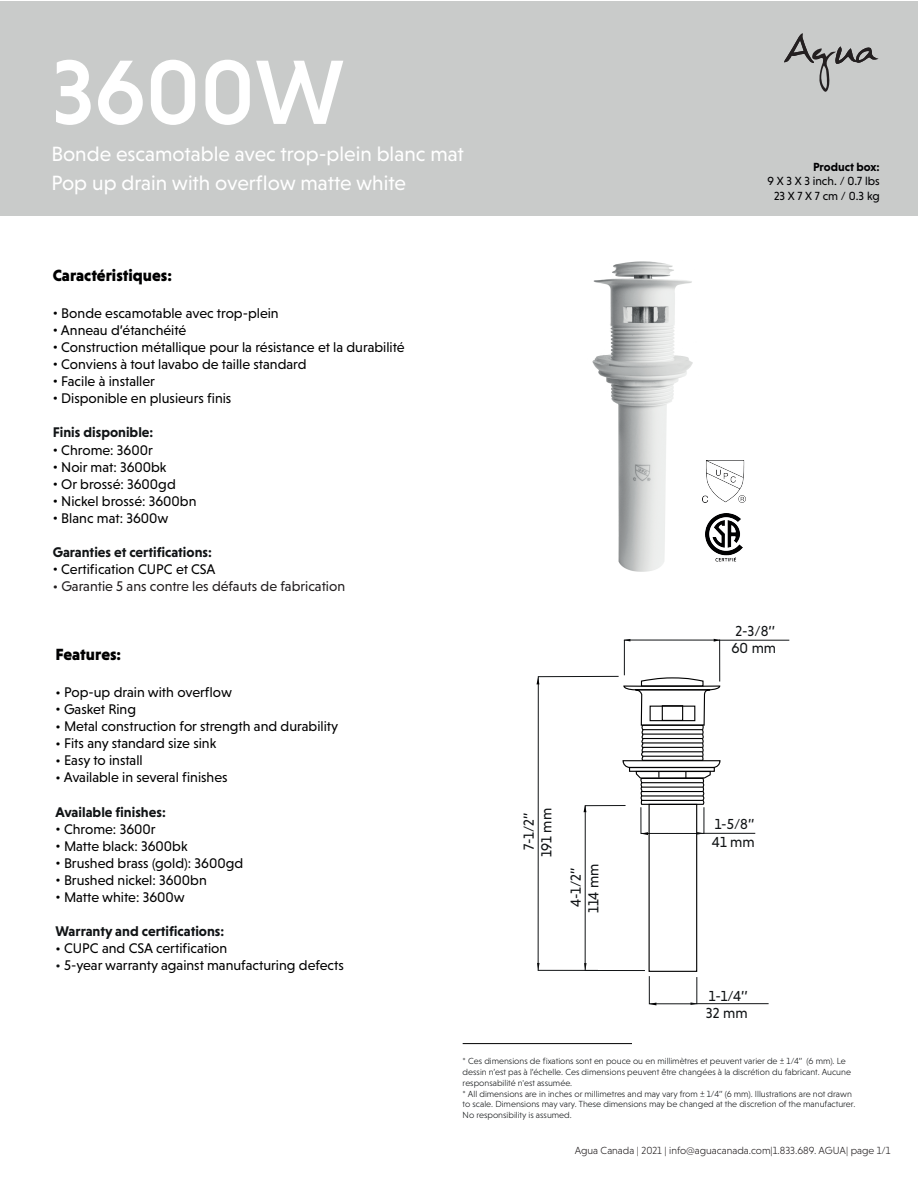
<style>
.page{position:relative;width:918px;height:1188px;background:#fff}
.page>*{position:absolute;margin:0;border:0;box-sizing:border-box;transform-origin:0 0}
.t1{font:500 93px "Niveau Grotesk";color:#fff}
.t2{font:21px/29.2px "Niveau Grotesk";color:#fff}
.t3{font:900 16.5px "Niveau Grotesk";color:#000001}
.t4{font:14.85px/16.8px "Niveau Grotesk";color:#111416}
.t5{font:14.25px "Niveau Grotesk";color:#000001}
.t6{font:700 14.25px "Niveau Grotesk";color:#111416}
.t7{font:14.25px "Niveau Grotesk";color:#231f20}
.t8{font:12px/14.4px "Niveau Grotesk";color:#000002;text-align:center}
.t9{font:700 12px "Niveau Grotesk";color:#000002}
.t10{font:300 10.5px "Niveau Grotesk";color:#231f20}
.t11{font:300 9px/10.8px "Niveau Grotesk";color:#111416}
.s1{color:#111416}
</style>
<div class="page">
<img style="left:592px;top:261px;width:154px;height:311px">
<div style="left:0;top:1px;width:918px;height:215px;background:#c9cbca"></div>
<svg style="left:784px;top:33px;width:94px;height:59px"></svg>
<hr style="left:463px;top:1043px;width:169px;height:1px;background:#000001">
<img style="left:702px;top:461px;width:43px;height:41px">
<img style="left:706px;top:514px;width:36px;height:49px">
<hr style="left:703px;top:833px;width:52px;height:1px;background:#111416">
<hr style="left:719px;top:640px;width:70px;height:1px;background:#111416">
<hr style="left:697px;top:1003px;width:72px;height:1px;background:#111416">
<svg style="left:537px;top:639px;width:186px;height:366px"></svg>
<h1 class="t1" style="left:51px;top:39px;width:295px">3600W</h1>
<h2 class="t2" style="left:51px;top:139px;width:414px">Bonde escamotable avec trop-plein blanc mat<br>Pop up drain with overflow matte white</h2>
<p class="t3" style="left:53px;top:266px;width:121px">Caractéristiques:</p>
<p class="t5" style="left:53px;top:305px;width:228px">• Bonde escamotable avec trop-plein</p>
<p class="t5" style="left:53px;top:322px;width:135px">• Anneau d’étanchéité</p>
<p class="t5" style="left:53px;top:339px;width:353px">• Construction métallique pour la résistance et la durabilité</p>
<p class="t5" style="left:53px;top:356px;width:255px">• Conviens à tout lavabo de taille standard</p>
<p class="t5" style="left:53px;top:373px;width:104px">• Facile à installer</p>
<p class="t5" style="left:53px;top:390px;width:180px">• Disponible en plusieurs finis</p>
<p class="t6" style="left:53px;top:424px;width:102px">Finis disponible:</p>
<p class="t5" style="left:53px;top:442px;width:102px">• Chrome: 3600r</p>
<p class="t5" style="left:53px;top:459px;width:115px">• Noir mat: 3600bk</p>
<p class="t5" style="left:53px;top:476px;width:125px">• Or brossé: 3600gd</p>
<p class="t5" style="left:53px;top:493px;width:145px">• Nickel brossé: 3600bn</p>
<p class="t5" style="left:53px;top:510px;width:117px">• Blanc mat: 3600w</p>
<p class="t6" style="left:53px;top:544px;width:161px">Garanties et certifications:</p>
<p class="t5" style="left:53px;top:561px;width:164px">• Certification CUPC et CSA</p>
<p class="t7" style="left:53px;top:578px;width:294px">• Garantie 5 ans contre les défauts de fabrication</p>
<p class="t3" style="left:55px;top:645px;width:67px">Features:</p>
<p class="t5" style="left:55px;top:684px;width:178px">• Pop-up drain with overflow</p>
<p class="t5" style="left:55px;top:701px;width:82px">• Gasket Ring</p>
<p class="t5" style="left:55px;top:718px;width:284px">• Metal construction for strength and durability</p>
<p class="t5" style="left:55px;top:735px;width:162px">• Fits any standard size sink</p>
<p class="t5" style="left:55px;top:752px;width:89px">• Easy to install</p>
<p class="t5" style="left:55px;top:769px;width:174px">• Available in several finishes</p>
<p class="t6" style="left:55px;top:803px;width:112px">Available finishes:</p>
<p class="t5" style="left:55px;top:821px;width:102px">• Chrome: 3600r</p>
<p class="t5" style="left:55px;top:838px;width:134px">• Matte black: 3600bk</p>
<p class="t5" style="left:55px;top:855px;width:189px">• Brushed brass (gold): 3600gd</p>
<p class="t5" style="left:55px;top:872px;width:153px">• Brushed nickel: 3600bn</p>
<p class="t5" style="left:55px;top:889px;width:131px">• Matte white: 3600w</p>
<p class="t6" style="left:55px;top:923px;width:170px">Warranty and certifications:</p>
<p class="t5" style="left:55px;top:940px;width:173px">• CUPC and CSA certification</p>
<p class="t5" style="left:55px;top:958px;width:290px"><span class="s1">•</span> 5-year warranty against manufacturing defects</p>
<p class="t4" style="left:538px;top:857px;width:51px;rotate:-90deg">191 mm</p>
<p class="t4" style="left:520px;top:850px;width:39px;rotate:-90deg">7-1/2’’</p>
<p class="t4" style="left:567px;top:913px;width:51px;line-height:17.7px;text-align:center;rotate:-90deg">4-1/2’’<br>114 mm</p>
<p class="t9" style="left:813px;top:160px;width:68px">Product box:</p>
<p class="t8" style="left:767px;top:174px;width:114px">9 X 3 X 3 inch. / 0.7 lbs<br>23 X 7 X 7 cm / 0.3 kg</p>
<p class="t4" style="left:731px;top:623px;width:46px">2-3/8’’<br>60 mm</p>
<p class="t4" style="left:715px;top:816px;width:41px">1-5/8’’</p>
<p class="t4" style="left:712px;top:834px;width:44px">41 mm</p>
<p class="t4" style="left:706px;top:988px;width:43px">1-1/4’’<br>32 mm</p>
<p class="t11" style="left:463px;top:1056px;width:394px">* Ces dimensions de fixations sont en pouce ou en millimètres et peuvent varier de ± 1/4’’ (6 mm). Le dessin n’est pas à l’échelle. Ces dimensions peuvent être changées à la discrétion du fabricant. Aucune responsabilité n'est assumée.<br>* All dimensions are in inches or millimetres and may vary from ± 1/4’’ (6 mm). Illustrations are not drawn to scale. Dimensions may vary. These dimensions may be changed at the discretion of the manufacturer.<br>No responsibility is assumed.</p>
<p class="t10" style="left:575px;top:1144px;width:317px">Agua Canada | 2021 | info@aguacanada.com|1.833.689. AGUA| page 1/1</p>
</div>
